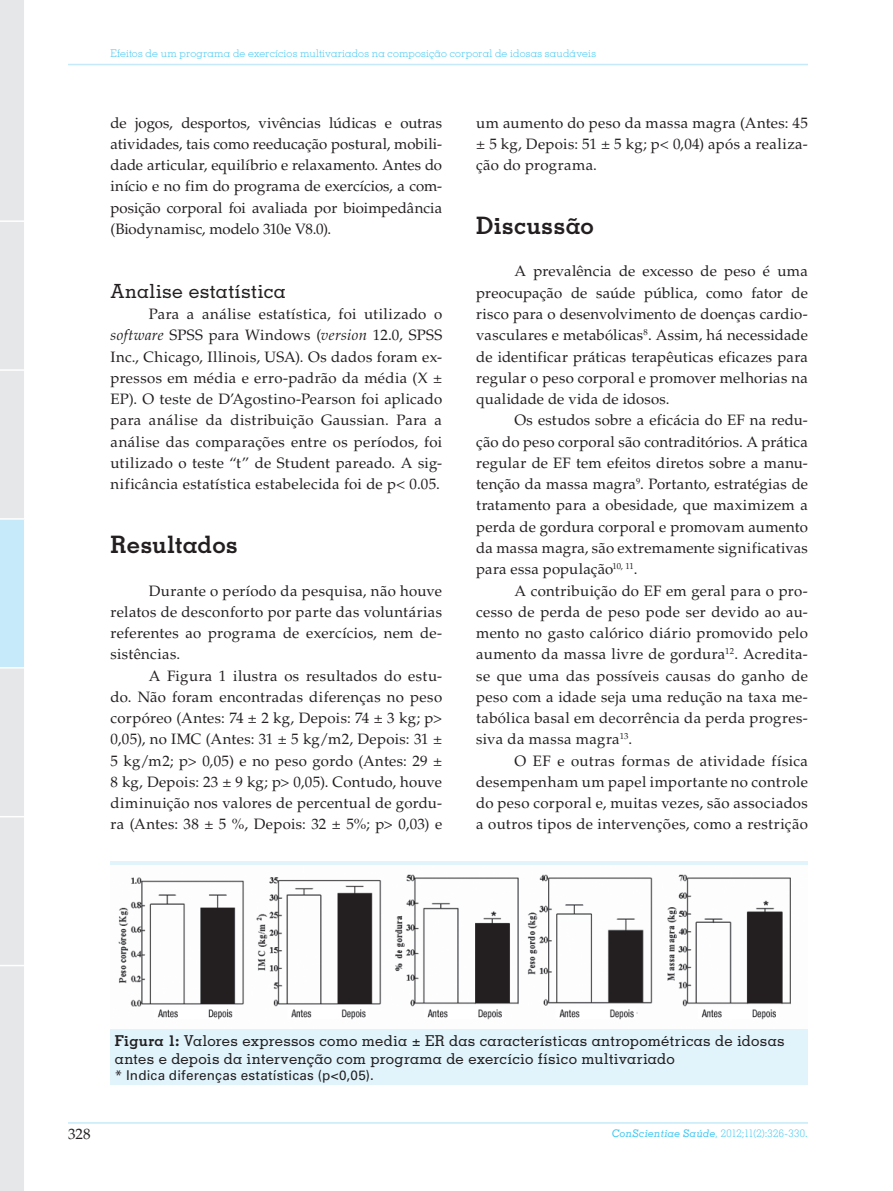
<style>
.page{position:relative;width:893px;height:1191px;background:#fff}
.page>*{position:absolute;margin:0;border:0;box-sizing:border-box;transform-origin:0 0}
.CS_Subtitulo{font:700 24px "Memphis LT Std";letter-spacing:.01em;color:#231f20}
.CS_Subtitulo_2{font:500 19.5px "Memphis LT Std";letter-spacing:.005em;color:#231f20}
.CS_Normal{font:15px/21.3px "Palatino LT Std";letter-spacing:.015em;color:#231f20;text-align:justify}
.CS_Tabela_-_titulo{font:500 15px/18px "Memphis LT Std";letter-spacing:.01em;color:#231f20}
.CS_Tabela_-_corpo{font:13.5px "Univers LT Std";letter-spacing:.015em;color:#231f20}
.CS_z_Infs_Pags{font:300 10.5px "Memphis LT Std";letter-spacing:.02em;color:#40c7f4}
.s1{font-style:italic}
.s2{font-weight:700}
.s3{font-weight:500;font-style:italic}
</style>
<div class="page">
<hr style="left:68px;top:64px;width:740px;height:1px;background:#c6eafa">
<hr style="left:68px;top:1122px;width:740px;height:1px;background:#c6eafa">
<svg style="left:0;top:0;width:25px;height:1191px;background:#e3e8eb"></svg>
<hr style="left:24px;top:817px;width:2px;height:147px;background:#fff">
<hr style="left:0;top:964px;width:26px;height:2px;background:#fff">
<div style="left:111px;top:861px;width:697px;height:223px;background:#e1f4fc"></div>
<img style="left:111px;top:866px;width:697px;height:162px">
<p class="CS_z_Infs_Pags" style="left:111px;top:47px;width:487px">Efeitos de um programa de exercícios multivariados na composição corporal de idosas saudáveis</p>
<p class="CS_Normal" style="left:111px;top:112px;width:333px">de jogos, desportos, vivências lúdicas e outras atividades, tais como reeducação postural, mobili&shy;dade articular, equilíbrio e relaxamento. Antes do início e no fim do programa de exercícios, a com&shy;posição corporal foi avaliada por bioimpedância (Biodynamisc, modelo 310e V8.0).</p>
<p class="CS_Subtitulo_2" style="left:111px;top:279px;width:177px">Analise estatística</p>
<p class="CS_Normal" style="left:111px;top:303px;width:333px;text-indent:38px">Para a análise estatística, foi utilizado o <span class="s1">software</span> SPSS para Windows (<span class="s1">version</span> 12.0, SPSS Inc., Chicago, Illinois, USA). Os dados foram ex&shy;pressos em média e erro-padrão da média (X ± EP). O teste de D’Agostino-Pearson foi aplicado para análise da distribuição Gaussian. Para a análise das comparações entre os períodos, foi utilizado o teste “t” de Student pareado. A sig&shy;nificância estatística estabelecida foi de p&lt; 0.05.</p>
<p class="CS_Subtitulo" style="left:111px;top:529px;width:129px">Resultados</p>
<p class="CS_Normal" style="left:111px;top:580px;width:333px;text-indent:38px">Durante o período da pesquisa, não houve relatos de desconforto por parte das voluntárias referentes ao programa de exercícios, nem de&shy;sistências.</p>
<p class="CS_Normal" style="left:111px;top:665px;width:333px;text-indent:38px">A Figura 1 ilustra os resultados do estu&shy;do. Não foram encontradas diferenças no peso corpóreo (Antes: 74 ± 2 kg, Depois: 74 ± 3 kg; p&gt; 0,05), no IMC (Antes: 31 ± 5 kg/m2, Depois: 31 ± 5 kg/m2; p&gt; 0,05) e no peso gordo (Antes: 29 ± 8 kg, Depois: 23 ± 9 kg; p&gt; 0,05). Contudo, houve diminuição nos valores de percentual de gordu&shy;ra (Antes: 38 ± 5 %, Depois: 32 ± 5%; p&gt; 0,03) e</p>
<p class="CS_Normal" style="left:476px;top:112px;width:333px">um aumento do peso da massa magra (Antes: 45 ± 5 kg, Depois: 51 ± 5 kg; p&lt; 0,04) após a realiza&shy;ção do programa.</p>
<p class="CS_Subtitulo" style="left:476px;top:210px;width:119px">Discussão</p>
<p class="CS_Normal" style="left:476px;top:261px;width:333px;text-indent:38px">A prevalência de excesso de peso é uma preocupação de saúde pública, como fator de risco para o desenvolvimento de doenças cardio&shy;vasculares e metabólicas<sup>8</sup>. Assim, há necessidade de identificar práticas terapêuticas eficazes para regular o peso corporal e promover melhorias na qualidade de vida de idosos.</p>
<p class="CS_Normal" style="left:476px;top:410px;width:333px;text-indent:38px">Os estudos sobre a eficácia do EF na redu&shy;ção do peso corporal são contraditórios. A prática regular de EF tem efeitos diretos sobre a manu&shy;tenção da massa magra<sup>9</sup>. Portanto, estratégias de tratamento para a obesidade, que maximizem a perda de gordura corporal e promovam aumento da massa magra, são extremamente significativas para essa população<sup>10,</sup> <sup>11</sup>.</p>
<p class="CS_Normal" style="left:476px;top:580px;width:333px;text-indent:38px">A contribuição do EF em geral para o pro&shy;cesso de perda de peso pode ser devido ao au&shy;mento no gasto calórico diário promovido pelo aumento da massa livre de gordura<sup>12</sup>. Acredita&shy;se que uma das possíveis causas do ganho de peso com a idade seja uma redução na taxa me&shy;tabólica basal em decorrência da perda progres&shy;siva da massa magra<sup>13</sup>.</p>
<p class="CS_Normal" style="left:476px;top:750px;width:333px;text-indent:38px">O EF e outras formas de atividade física desempenham um papel importante no controle do peso corporal e, muitas vezes, são associados a outros tipos de intervenções, como a restrição</p>
<p class="CS_Tabela_-_titulo" style="left:115px;top:1031px;width:671px"><span class="s2">Figura 1:</span> Valores expressos como media ± ER das características antropométricas de idosas antes e depois da intervenção com programa de exercício físico multivariado</p>
<p class="CS_Tabela_-_corpo" style="left:115px;top:1067px;width:260px">* Indica diferenças estatísticas (p&lt;0,05).</p>
<p class="CS_Normal" style="left:68px;top:1123px;width:24px">328</p>
<p class="CS_z_Infs_Pags" style="left:612px;top:1127px;width:197px"><span class="s3">ConScientiae Saúde</span>, 2012;11(2):326-330.</p>
</div>
